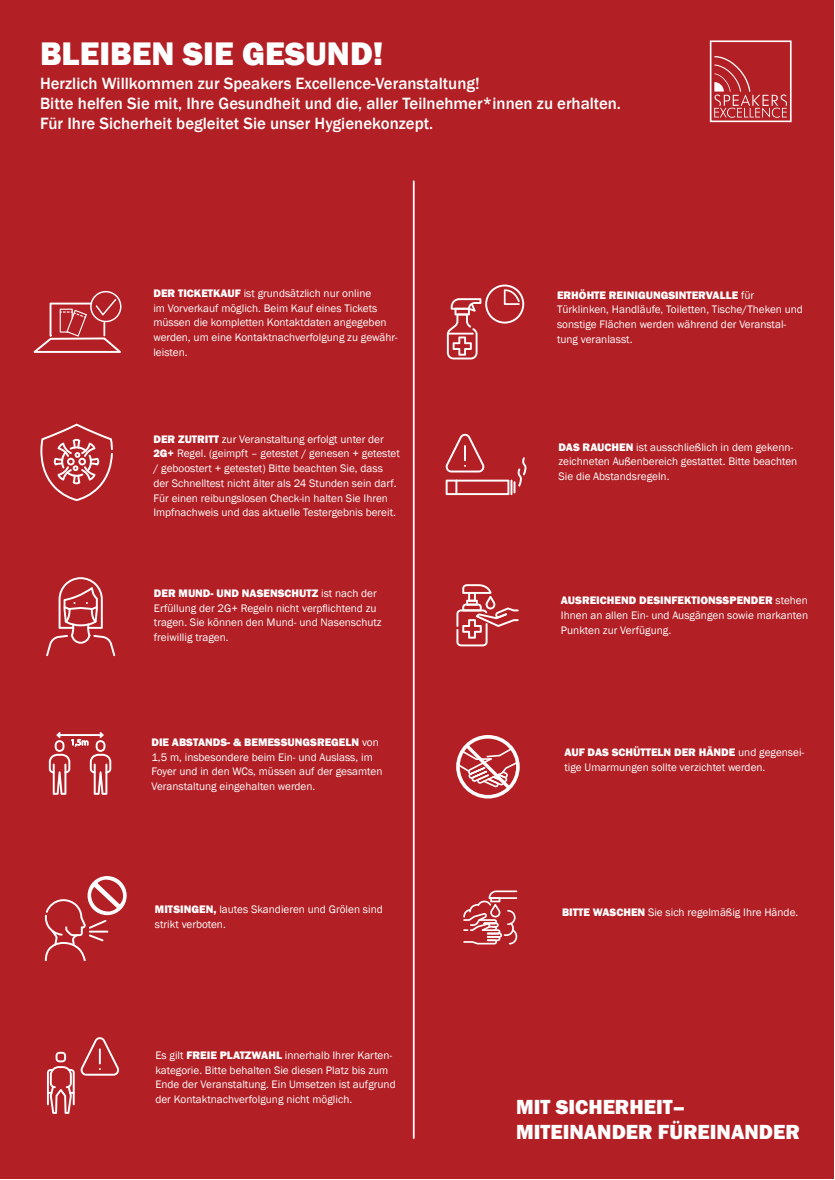
<style>
.page{position:relative;width:835px;height:1180px;background:#fff}
.page>*{position:absolute;margin:0;border:0;box-sizing:border-box;transform-origin:0 0}
.t1{font:800 33.6px "Franklin Gothic";color:#fff}
.t2{font:800 21px/25.2px "Franklin Gothic";color:#fff}
.t3{font:500 16.8px/20.2px "Franklin Gothic";color:#fff}
.t4{font:11.2px/14.7px "Franklin Gothic";color:#fff}
.t5{font:8.79px "Myriad Pro";color:#fff}
.s1{font-weight:800}
</style>
<div class="page">
<div style="left:0;top:0;width:833px;height:1178px;background:#b21f25"></div>
<svg style="left:34px;top:291px;width:87px;height:62px"></svg>
<svg style="left:40px;top:424px;width:73px;height:77px"></svg>
<svg style="left:46px;top:577px;width:69px;height:79px"></svg>
<svg style="left:45px;top:876px;width:82px;height:85px"></svg>
<hr style="left:57px;top:734px;width:46px;height:2px;background:#fff">
<svg style="left:49px;top:732px;width:21px;height:63px"></svg>
<svg style="left:90px;top:732px;width:21px;height:63px"></svg>
<svg style="left:447px;top:284px;width:77px;height:75px"></svg>
<svg style="left:456px;top:584px;width:62px;height:62px"></svg>
<svg style="left:456px;top:735px;width:63px;height:63px"></svg>
<svg style="left:445px;top:434px;width:81px;height:61px"></svg>
<svg style="left:463px;top:890px;width:54px;height:54px"></svg>
<svg style="left:709px;top:40px;width:83px;height:83px"></svg>
<hr style="left:413px;top:181px;width:1px;height:957px;background:#fff">
<svg style="left:81px;top:1037px;width:38px;height:38px"></svg>
<svg style="left:47px;top:1051px;width:28px;height:63px"></svg>
<h1 class="t1" style="left:40px;top:39px;width:345px">BLEIBEN SIE GESUND!</h1>
<h3 class="t3" style="left:40px;top:74px;width:582px">Herzlich Willkommen zur Speakers Excellence-Veranstaltung!<br>Bitte helfen Sie mit, Ihre Gesundheit und die, aller Teilnehmer*innen zu erhalten.<br>Für Ihre Sicherheit begleitet Sie unser Hygienekonzept.</h3>
<p class="t5" style="left:71px;top:739px;width:20px">1,5m</p>
<p class="t4" style="left:153px;top:286px;width:246px"><span class="s1">DER TICKETKAUF</span> ist grundsätzlich nur online<br>im Vorverkauf möglich. Beim Kauf eines Tickets müssen die kompletten Kontaktdaten angegeben werden, um eine Kontaktnachverfolgung zu gewähr&shy;leisten.</p>
<p class="t4" style="left:153px;top:432px;width:248px"><span class="s1">DER ZUTRITT</span> zur Veranstaltung erfolgt unter der <span class="s1">2G+</span> Regel. (geimpft – getestet / genesen + getestet / geboostert + getestet) Bitte beachten Sie, dass der Schnelltest nicht älter als 24 Stunden sein darf.<br>Für einen reibungslosen Check-in halten Sie Ihren Impfnachweis und das aktuelle Testergebnis bereit.</p>
<p class="t4" style="left:154px;top:586px;width:229px"><span class="s1">DER MUND- UND NASENSCHUTZ</span> ist nach der Erfüllung der 2G+ Regeln nicht verpflichtend zu tragen. Sie können den Mund- und Nasenschutz freiwillig tragen.</p>
<p class="t4" style="left:151px;top:735px;width:232px"><span class="s1">DIE ABSTANDS- &amp; BEMESSUNGSREGELN</span> von 1,5 m, insbesondere beim Ein- und Auslass, im Foyer und in den WCs, müssen auf der gesamten Veranstaltung eingehalten werden.</p>
<p class="t4" style="left:155px;top:902px;width:229px"><span class="s1">MITSINGEN,</span> lautes Skandieren und Grölen sind strikt verboten.</p>
<p class="t4" style="left:155px;top:1048px;width:242px">Es gilt <span class="s1">FREIE PLATZWAHL</span> innerhalb Ihrer Karten&shy;kategorie. Bitte behalten Sie diesen Platz bis zum Ende der Veranstaltung. Ein Umsetzen ist aufgrund der Kontaktnachverfolgung nicht möglich.</p>
<p class="t4" style="left:557px;top:288px;width:247px"><span class="s1">ERHÖHTE REINIGUNGSINTERVALLE</span> für Türklinken, Handläufe, Toiletten, Tische/Theken und sonstige Flächen werden während der Veranstal&shy;tung veranlasst.</p>
<p class="t4" style="left:558px;top:440px;width:240px"><span class="s1">DAS RAUCHEN</span> ist ausschließlich in dem gekenn&shy;zeichneten Außenbereich gestattet. Bitte beachten<br>Sie die Abstandsregeln.</p>
<p class="t4" style="left:561px;top:594px;width:249px;text-align:justify"><span class="s1">AUSREICHEND DESINFEKTIONSSPENDER</span> stehen Ihnen an allen Ein- und Ausgängen sowie markanten Punkten zur Verfügung.</p>
<p class="t4" style="left:564px;top:745px;width:241px"><span class="s1">AUF DAS SCHÜTTELN DER HÄNDE</span> und gegensei&shy;tige Umarmungen sollte verzichtet werden.</p>
<p class="t4" style="left:562px;top:905px;width:238px"><span class="s1">BITTE WASCHEN</span> Sie sich regelmäßig Ihre Hände.</p>
<h2 class="t2" style="left:516px;top:1095px;width:285px">MIT SICHERHEIT–<br>MITEINANDER FÜREINANDER</h2>
</div>
